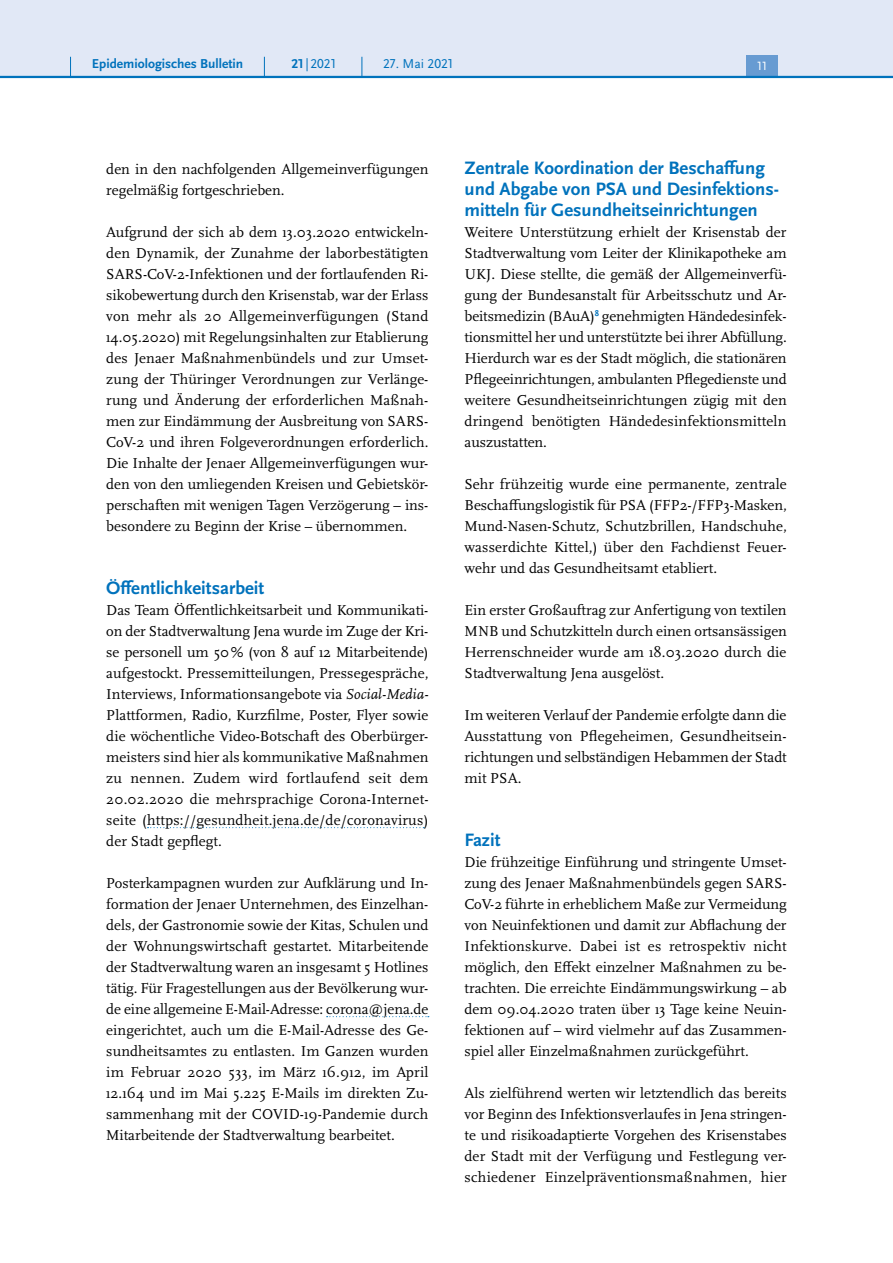
<style>
.page{position:relative;width:893px;height:1263px;background:#fff}
.page>*{position:absolute;margin:0;border:0;box-sizing:border-box;transform-origin:0 0}
.t1{font:700 18.75px/21px "Scala Sans Pro";color:#0072bc}
.P_-_Fließtext{font:15px/21px "Scala Pro";color:#000;text-align:justify}
.t2{font:700 13.5px "Scala Sans Pro";color:#0072bc}
.t3{font:13.5px "Scala Sans Pro";color:#0072bc}
.t4{font:12.45px "Scala Sans Pro";color:#fff}
.s1{font-weight:700}
.s2{font-style:italic}
</style>
<div class="page">
<svg style="left:148px;top:827px;width:276px;height:1px"></svg>
<svg style="left:327px;top:1016px;width:102px;height:1px"></svg>
<div style="left:0;top:0;width:893px;height:77px;background:#e1e8f6"></div>
<div style="left:746px;top:55px;width:32px;height:21px;background:#679bd2"></div>
<hr style="left:0;top:76px;width:893px;height:2px;background:#0072bc">
<svg style="left:70px;top:57px;width:1px;height:19px"></svg>
<svg style="left:264px;top:57px;width:1px;height:19px"></svg>
<svg style="left:362px;top:57px;width:1px;height:19px"></svg>
<p class="t2" style="left:92px;top:55px;width:153px">Epidemiologisches Bulletin</p>
<p class="t3" style="left:291px;top:55px;width:46px"><span class="s1">21</span> | 2021</p>
<p class="t4" style="left:757px;top:59px;width:11px">11</p>
<p class="t3" style="left:383px;top:55px;width:71px">27. Mai 2021</p>
<p class="P_-_Fließtext" style="left:106px;top:158px;width:324px">den in den nachfolgenden Allgemeinverfügungen regelmäßig fortgeschrieben.</p>
<p class="P_-_Fließtext" style="left:106px;top:221px;width:324px">Aufgrund der sich ab dem 13.03.2020 entwickeln&shy;den Dynamik, der Zunahme der laborbestätigten SARS-CoV-2-Infektionen und der fortlaufenden Ri&shy;sikobewertung durch den Krisenstab, war der Erlass von mehr als 20 Allgemeinverfügungen (Stand 14.05.2020) mit Regelungsinhalten zur Etablierung des Jenaer Maßnahmenbündels und zur Umset&shy;zung der Thüringer Verordnungen zur Verlänge&shy;rung und Änderung der erforderlichen Maßnah&shy;men zur Eindämmung der Ausbreitung von SARS-CoV-2 und ihren Folgeverordnungen erforderlich.<br>Die Inhalte der Jenaer Allgemeinverfügungen wur&shy;den von den umliegenden Kreisen und Gebietskör&shy;perschaften mit wenigen Tagen Verzögerung – ins&shy;besondere zu Beginn der Krise – übernommen.</p>
<h3 class="t1" style="left:106px;top:577px;width:159px">Öffentlichkeitsarbeit</h3>
<p class="P_-_Fließtext" style="left:106px;top:599px;width:324px">Das Team Öffentlichkeitsarbeit und Kommunikati&shy;on der Stadtverwaltung Jena wurde im Zuge der Kri&shy;se personell um 50% (von 8 auf 12 Mitarbeitende) aufgestockt. Pressemitteilungen, Pressegespräche, Interviews, Informationsangebote via <span class="s2">Social-Media-</span>Plattformen, Radio, Kurzfilme, Poster, Flyer sowie die wöchentliche Video-Botschaft des Oberbürger&shy;meisters sind hier als kommunikative Maßnahmen zu nennen. Zudem wird fortlaufend seit dem 20.02.2020 die mehrsprachige Corona-Internet&shy;seite (https://gesundheit.jena.de/de/coronavirus) der Stadt gepflegt.</p>
<p class="P_-_Fließtext" style="left:106px;top:872px;width:324px">Posterkampagnen wurden zur Aufklärung und In&shy;formation der Jenaer Unternehmen, des Einzelhan&shy;dels, der Gastronomie sowie der Kitas, Schulen und der Wohnungswirtschaft gestartet. Mitarbeitende der Stadtverwaltung waren an insgesamt 5 Hotlines tätig. Für Fragestellungen aus der Bevölkerung wur&shy;de eine allgemeine E-Mail-Adresse: corona@jena.de eingerichtet, auch um die E-Mail-Adresse des Ge&shy;sundheitsamtes zu entlasten. Im Ganzen wurden im Februar 2020 533, im März 16.912, im April 12.164 und im Mai 5.225 E-Mails im direkten Zu&shy;sammenhang mit der COVID-19-Pandemie durch Mitarbeitende der Stadtverwaltung bearbeitet.</p>
<h3 class="t1" style="left:465px;top:157px;width:316px">Zentrale Koordination der Beschaffung und Abgabe von PSA und Desinfektions&shy;mitteln für Gesundheitseinrichtungen</h3>
<p class="P_-_Fließtext" style="left:465px;top:221px;width:324px">Weitere Unterstützung erhielt der Krisenstab der Stadtverwaltung vom Leiter der Klinikapotheke am UKJ. Diese stellte, die gemäß der Allgemeinverfü&shy;gung der Bundesanstalt für Arbeitsschutz und Ar&shy;beitsmedizin (BAuA)<sup>8</sup> genehmigten Händedesinfek&shy;tionsmittel her und unterstützte bei ihrer Abfüllung.<br>Hierdurch war es der Stadt möglich, die stationären Pflegeeinrichtungen, ambulanten Pflegedienste und weitere Gesundheitseinrichtungen zügig mit den dringend benötigten Händedesinfektionsmitteln auszustatten.</p>
<p class="P_-_Fließtext" style="left:465px;top:473px;width:324px">Sehr frühzeitig wurde eine permanente, zentrale Beschaffungslogistik für PSA (FFP2-/FFP3-Masken, Mund-Nasen-Schutz, Schutzbrillen, Handschuhe, wasserdichte Kittel,) über den Fachdienst Feuer&shy;wehr und das Gesundheitsamt etabliert.</p>
<p class="P_-_Fließtext" style="left:465px;top:599px;width:324px">Ein erster Großauftrag zur Anfertigung von textilen MNB und Schutzkitteln durch einen ortsansässigen Herrenschneider wurde am 18.03.2020 durch die Stadtverwaltung Jena ausgelöst.</p>
<p class="P_-_Fließtext" style="left:465px;top:704px;width:324px">Im weiteren Verlauf der Pandemie erfolgte dann die Ausstattung von Pflegeheimen, Gesundheitsein&shy;richtungen und selbständigen Hebammen der Stadt mit PSA.</p>
<h3 class="t1" style="left:465px;top:829px;width:37px">Fazit</h3>
<p class="P_-_Fließtext" style="left:465px;top:851px;width:324px">Die frühzeitige Einführung und stringente Umset&shy;zung des Jenaer Maßnahmenbündels gegen SARS-CoV-2 führte in erheblichem Maße zur Vermeidung von Neuinfektionen und damit zur Abflachung der Infektionskurve. Dabei ist es retrospektiv nicht möglich, den Effekt einzelner Maßnahmen zu be&shy;trachten. Die erreichte Eindämmungswirkung – ab dem 09.04.2020 traten über 13 Tage keine Neuin&shy;fektionen auf – wird vielmehr auf das Zusammen&shy;spiel aller Einzelmaßnahmen zurückgeführt.</p>
<p class="P_-_Fließtext" style="left:465px;top:1082px;width:324px">Als zielführend werten wir letztendlich das bereits vor Beginn des Infektionsverlaufes in Jena stringen&shy;te und risikoadaptierte Vorgehen des Krisenstabes der Stadt mit der Verfügung und Festlegung ver&shy;schiedener Einzelpräventionsmaßnahmen, hier</p>
</div>
